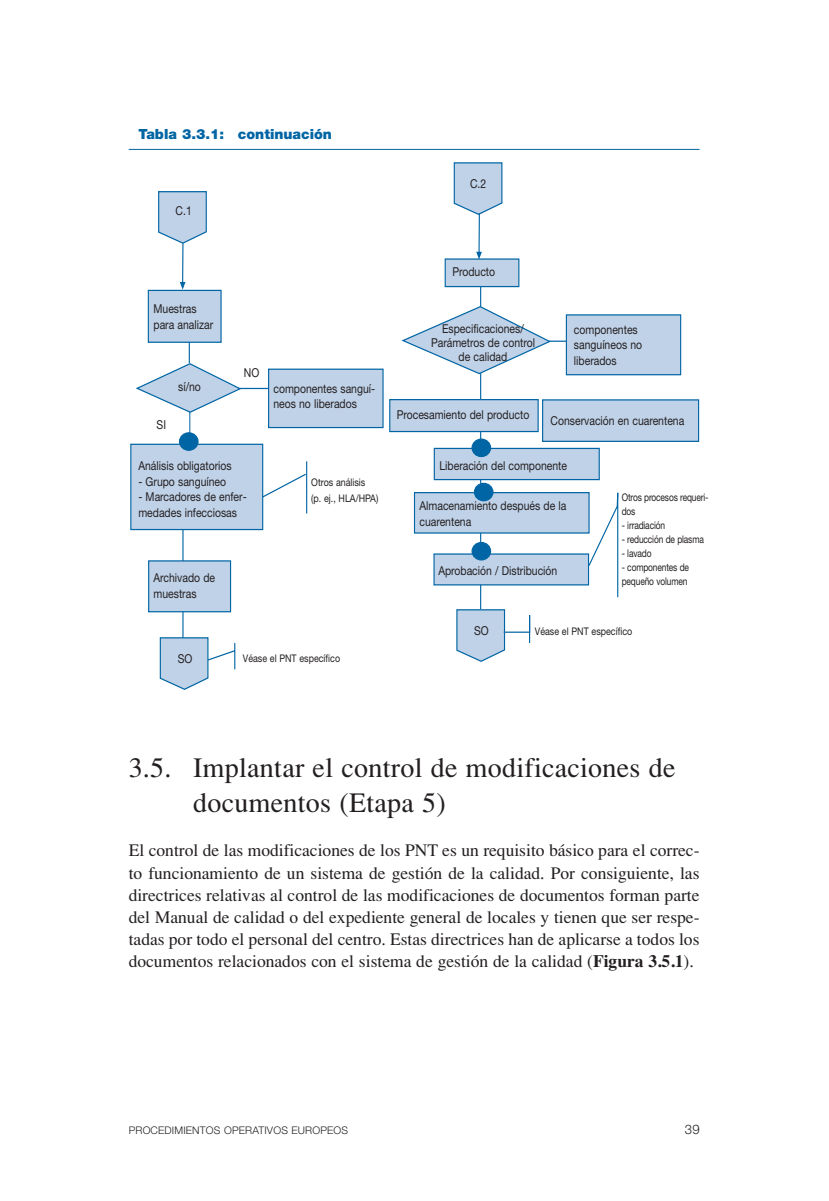
<style>
.page{position:relative;width:829px;height:1201px;background:#fff}
.page>*{position:absolute;margin:0;border:0;box-sizing:border-box;transform-origin:0 0}
.t1{font:28px/35.4px "Times";letter-spacing:.01em;color:#231f20}
.t2{font:17.5px/22.2px "Times";color:#231f20;text-align:justify}
.t3{font:900 14px "Helvetica Neue";color:#0065a4}
.t4{font:300 13.12px "Helvetica Neue";color:#231f20}
.t5{font:12.25px/15.8px "Helvetica Neue";color:#231f20;scale:.85 1}
.t6{font:10.5px/14px "Helvetica Neue";letter-spacing:-.015em;color:#231f20;scale:.8 1}
.t7{font:10.5px/15.8px "Helvetica Neue";letter-spacing:-.015em;color:#231f20;scale:.85 1}
.t8{font:300 10.5px "Helvetica Neue";letter-spacing:.015em;color:#231f20}
.s1{font-weight:700}
</style>
<div class="page">
<svg style="left:128px;top:148px;width:572px;height:542px"></svg>
<p class="t3" style="left:139px;top:129px;width:195px">Tabla 3.3.1: continuación</p>
<p class="t5" style="left:176px;top:204px;width:21px">C.1</p>
<p class="t5" style="left:470px;top:177px;width:21px">C.2</p>
<p class="t5" style="left:153px;top:302px;width:72px">Muestras para analizar</p>
<p class="t5" style="left:156px;top:418px;width:13px">SI</p>
<p class="t5" style="left:178px;top:380px;width:28px">sí/no</p>
<p class="t5" style="left:244px;top:366px;width:20px">NO</p>
<p class="t5" style="left:138px;top:459px;width:111px">Análisis obligatorios</p>
<p class="t5" style="left:138px;top:474px;width:105px">- Grupo sanguíneo</p>
<p class="t5" style="left:138px;top:490px;width:129px">- Marcadores de enfer&shy;medades infecciosas</p>
<p class="t5" style="left:273px;top:382px;width:121px">componentes sanguí&shy;neos no liberados</p>
<p class="t7" style="left:311px;top:475px;width:80px">Otros análisis<br>(p. ej., HLA/HPA)</p>
<p class="t5" style="left:153px;top:571px;width:74px">Archivado de muestras</p>
<p class="t5" style="left:178px;top:652px;width:19px">SO</p>
<p class="t7" style="left:243px;top:651px;width:116px">Véase el PNT específico</p>
<p class="t5" style="left:452px;top:265px;width:52px">Producto</p>
<p class="t5" style="left:431px;top:323px;width:124px;line-height:14px;text-align:center">Especificaciones/<br>Parámetros de control de calidad</p>
<p class="t5" style="left:574px;top:323px;width:82px">componentes sanguíneos no liberados</p>
<p class="t5" style="left:396px;top:408px;width:157px">Procesamiento del producto</p>
<p class="t5" style="left:439px;top:459px;width:152px">Liberación del componente</p>
<p class="t5" style="left:419px;top:499px;width:174px">Almacenamiento después de la cuarentena</p>
<p class="t5" style="left:438px;top:563px;width:141px">Aprobación / Distribución</p>
<p class="t5" style="left:550px;top:414px;width:159px">Conservación en cuarentena</p>
<p class="t6" style="left:621px;top:491px;width:110px">Otros procesos requeri&shy;dos</p>
<p class="t6" style="left:621px;top:519px;width:56px">- irradiación</p>
<p class="t6" style="left:621px;top:533px;width:104px">- reducción de plasma</p>
<p class="t6" style="left:621px;top:547px;width:39px">- lavado</p>
<p class="t6" style="left:621px;top:561px;width:86px">- componentes de pequeño volumen</p>
<p class="t5" style="left:474px;top:624px;width:19px">SO</p>
<p class="t7" style="left:535px;top:625px;width:116px">Véase el PNT específico</p>
<h1 class="t1" style="left:193px;top:752px;width:483px;text-indent:-64px">3.5. Implantar el control de modificaciones de documentos (Etapa 5)</h1>
<p class="t2" style="left:129px;top:841px;width:572px">El control de las modificaciones de los PNT es un requisito básico para el correc&shy;to funcionamiento de un sistema de gestión de la calidad. Por consiguiente, las directrices relativas al control de las modificaciones de documentos forman parte del Manual de calidad o del expediente general de locales y tienen que ser respe&shy;tadas por todo el personal del centro. Estas directrices han de aplicarse a todos los documentos relacionados con el sistema de gestión de la calidad (<span class="s1">Figura 3.5.1</span>).</p>
<p class="t8" style="left:129px;top:1126px;width:221px">PROCEDIMIENTOS OPERATIVOS EUROPEOS</p>
<p class="t4" style="left:684px;top:1124px;width:16px">39</p>
</div>
